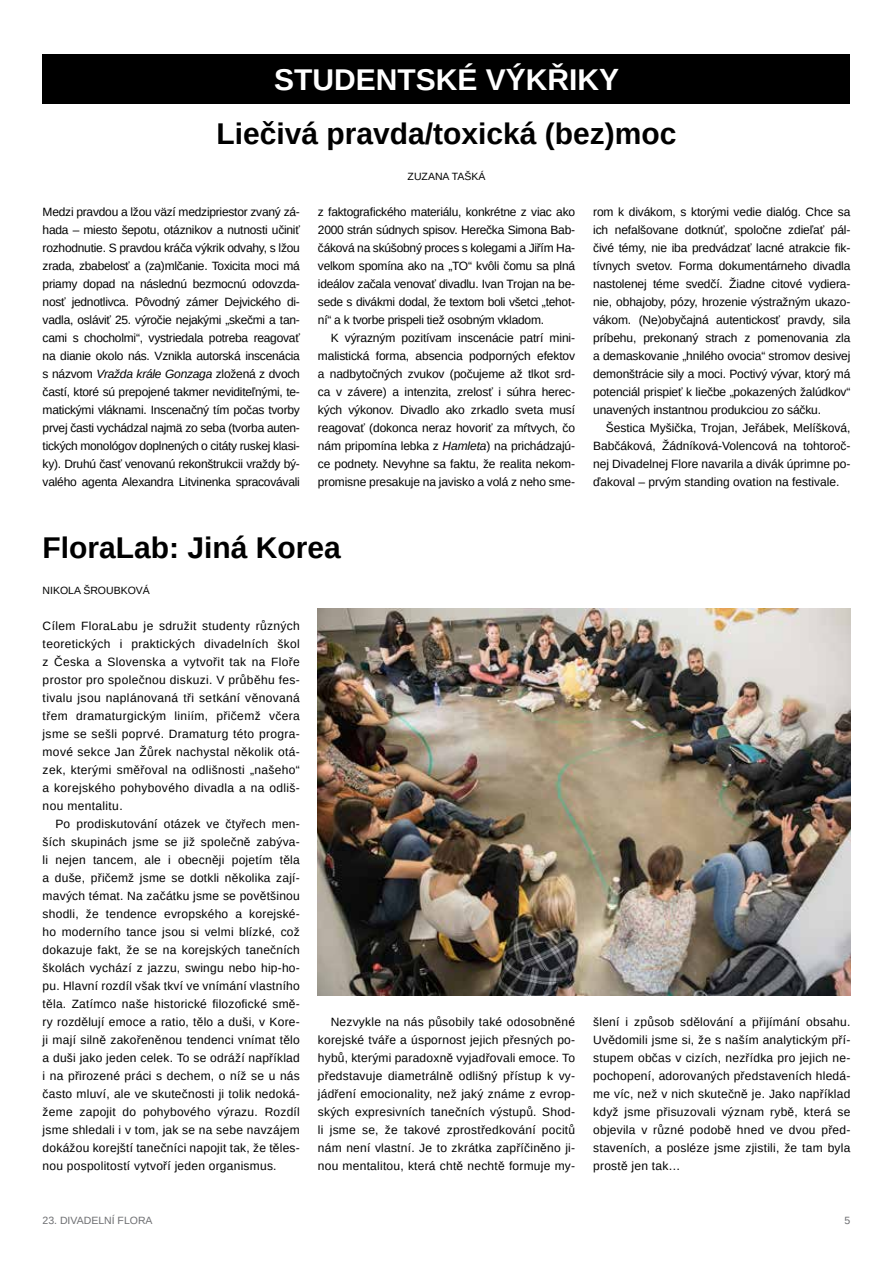
<style>
.page{position:relative;width:893px;height:1263px;background:#fff}
.page>*{position:absolute;margin:0;border:0;box-sizing:border-box;transform-origin:0 0}
.t1{font:700 30px "Arimo";color:#000}
.t2{font:700 30px "Arimo";color:#fff}
.t3{font:12px/18px "Arimo";color:#000;text-align:justify}
.t4{font:10.5px "Arimo";color:#000}
.t5{font:10.5px "Arimo";color:#6d6e71}
.s1{font-style:italic}
</style>
<div class="page">
<div style="left:43px;top:54px;width:807px;height:50px;background:#000"></div>
<img style="left:318px;top:609px;width:532px;height:386px">
<h1 class="t2" style="left:274px;top:59px;width:347px">STUDENTSKÉ VÝKŘIKY</h1>
<h1 class="t1" style="left:216px;top:113px;width:462px">Liečivá pravda/toxická (bez)moc</h1>
<p class="t4" style="left:408px;top:170px;width:79px">ZUZANA TAŠKÁ</p>
<p class="t3" style="left:43px;top:203px;width:259px">Medzi pravdou a lžou väzí medzipriestor zvaný zá&shy;hada – miesto šepotu, otáznikov a nutnosti učiniť rozhodnutie. S pravdou kráča výkrik odvahy, s lžou zrada, zbabelosť a (za)mlčanie. Toxicita moci má priamy dopad na následnú bezmocnú odovzda&shy;nosť jednotlivca. Pôvodný zámer Dejvického di&shy;vadla, osláviť 25. výročie nejakými „skečmi a tan&shy;cami s chocholmi“, vystriedala potreba reagovať na dianie okolo nás. Vznikla autorská inscenácia s názvom <span class="s1">Vražda krále Gonzaga</span> zložená z dvoch častí, ktoré sú prepojené takmer neviditeľnými, te&shy;matickými vláknami. Inscenačný tím počas tvorby prvej časti vychádzal najmä zo seba (tvorba auten&shy;tických monológov doplnených o citáty ruskej klasi&shy;ky). Druhú časť venovanú rekonštrukcii vraždy bý&shy;valého agenta Alexandra Litvinenka spracovávali</p>
<p class="t3" style="left:318px;top:203px;width:259px">z faktografického materiálu, konkrétne z viac ako 2000 strán súdnych spisov. Herečka Simona Bab&shy;čáková na skúšobný proces s kolegami a Jiřím Ha&shy;velkom spomína ako na „TO“ kvôli čomu sa plná ideálov začala venovať divadlu. Ivan Trojan na be&shy;sede s divákmi dodal, že textom boli všetci „tehot&shy;ní“ a k tvorbe prispeli tiež osobným vkladom.</p>
<p class="t3" style="left:593px;top:203px;width:259px">rom k divákom, s ktorými vedie dialóg. Chce sa ich nefalšovane dotknúť, spoločne zdieľať pál&shy;čivé témy, nie iba predvádzať lacné atrakcie fik&shy;tívnych svetov. Forma dokumentárneho divadla nastolenej téme svedčí. Žiadne citové vydiera&shy;nie, obhajoby, pózy, hrozenie výstražným ukazo&shy;vákom. (Ne)obyčajná autentickosť pravdy, sila príbehu, prekonaný strach z pomenovania zla a demaskovanie „hnilého ovocia“ stromov desivej demonštrácie sily a moci. Poctivý vývar, ktorý má potenciál prispieť k liečbe „pokazených žalúdkov“ unavených instantnou produkciou zo sáčku.</p>
<p class="t3" style="left:593px;top:419px;width:259px;text-indent:13px">Šestica Myšička, Trojan, Jeřábek, Melíšková, Babčáková, Žádníková-Volencová na tohtoroč&shy;nej Divadelnej Flore navarila a divák úprimne po&shy;ďakoval – prvým standing ovation na festivale.</p>
<p class="t3" style="left:318px;top:329px;width:259px;text-indent:13px">K výrazným pozitívam inscenácie patrí mini&shy;malistická forma, absencia podporných efektov a nadbytočných zvukov (počujeme až tlkot srd&shy;ca v závere) a intenzita, zrelosť i súhra herec&shy;kých výkonov. Divadlo ako zrkadlo sveta musí reagovať (dokonca neraz hovoriť za mŕtvych, čo nám pripomína lebka z <span class="s1">Hamleta</span>) na prichádzajú&shy;ce podnety. Nevyhne sa faktu, že realita nekom&shy;promisne presakuje na javisko a volá z neho sme-</p>
<h1 class="t1" style="left:43px;top:527px;width:300px">FloraLab: Jiná Korea</h1>
<p class="t4" style="left:43px;top:584px;width:109px">NIKOLA ŠROUBKOVÁ</p>
<p class="t3" style="left:43px;top:617px;width:259px">Cílem FloraLabu je sdružit studenty různých teoretických i praktických divadelních škol z Česka a Slovenska a vytvořit tak na Floře prostor pro společnou diskuzi. V průběhu fes&shy;tivalu jsou naplánovaná tři setkání věnovaná třem dramaturgickým liniím, přičemž včera jsme se sešli poprvé. Dramaturg této progra&shy;mové sekce Jan Žůrek nachystal několik otá&shy;zek, kterými směřoval na odlišnosti „našeho“ a korejského pohybového divadla a na odliš&shy;nou mentalitu.</p>
<p class="t3" style="left:43px;top:815px;width:259px;text-indent:13px">Po prodiskutování otázek ve čtyřech men&shy;ších skupinách jsme se již společně zabýva&shy;li nejen tancem, ale i obecněji pojetím těla a duše, přičemž jsme se dotkli několika zají&shy;mavých témat. Na začátku jsme se povětšinou shodli, že tendence evropského a korejské&shy;ho moderního tance jsou si velmi blízké, což dokazuje fakt, že se na korejských tanečních školách vychází z jazzu, swingu nebo hip-ho&shy;pu. Hlavní rozdíl však tkví ve vnímání vlastního těla. Zatímco naše historické filozofické smě&shy;ry rozdělují emoce a ratio, tělo a duši, v Kore&shy;ji mají silně zakořeněnou tendenci vnímat tělo a duši jako jeden celek. To se odráží například i na přirozené práci s dechem, o níž se u nás často mluví, ale ve skutečnosti ji tolik nedoká&shy;žeme zapojit do pohybového výrazu. Rozdíl jsme shledali i v tom, jak se na sebe navzájem dokážou korejští tanečníci napojit tak, že těles&shy;nou pospolitostí vytvoří jeden organismus.</p>
<p class="t3" style="left:318px;top:1013px;width:259px;text-indent:13px">Nezvykle na nás působily také odosobněné korejské tváře a úspornost jejich přesných po&shy;hybů, kterými paradoxně vyjadřovali emoce. To představuje diametrálně odlišný přístup k vy&shy;jádření emocionality, než jaký známe z evrop&shy;ských expresivních tanečních výstupů. Shod&shy;li jsme se, že takové zprostředkování pocitů nám není vlastní. Je to zkrátka zapříčiněno ji&shy;nou mentalitou, která chtě nechtě formuje my-</p>
<p class="t3" style="left:593px;top:1013px;width:259px">šlení i způsob sdělování a přijímání obsahu.<br>Uvědomili jsme si, že s naším analytickým pří&shy;stupem občas v cizích, nezřídka pro jejich ne&shy;pochopení, adorovaných představeních hledá&shy;me víc, než v nich skutečně je. Jako například když jsme přisuzovali význam rybě, která se objevila v různé podobě hned ve dvou před&shy;staveních, a posléze jsme zjistili, že tam byla prostě jen tak…</p>
<p class="t5" style="left:43px;top:1214px;width:112px">23. DIVADELNÍ FLORA</p>
<p class="t5" style="left:845px;top:1214px;width:7px">5</p>
</div>
